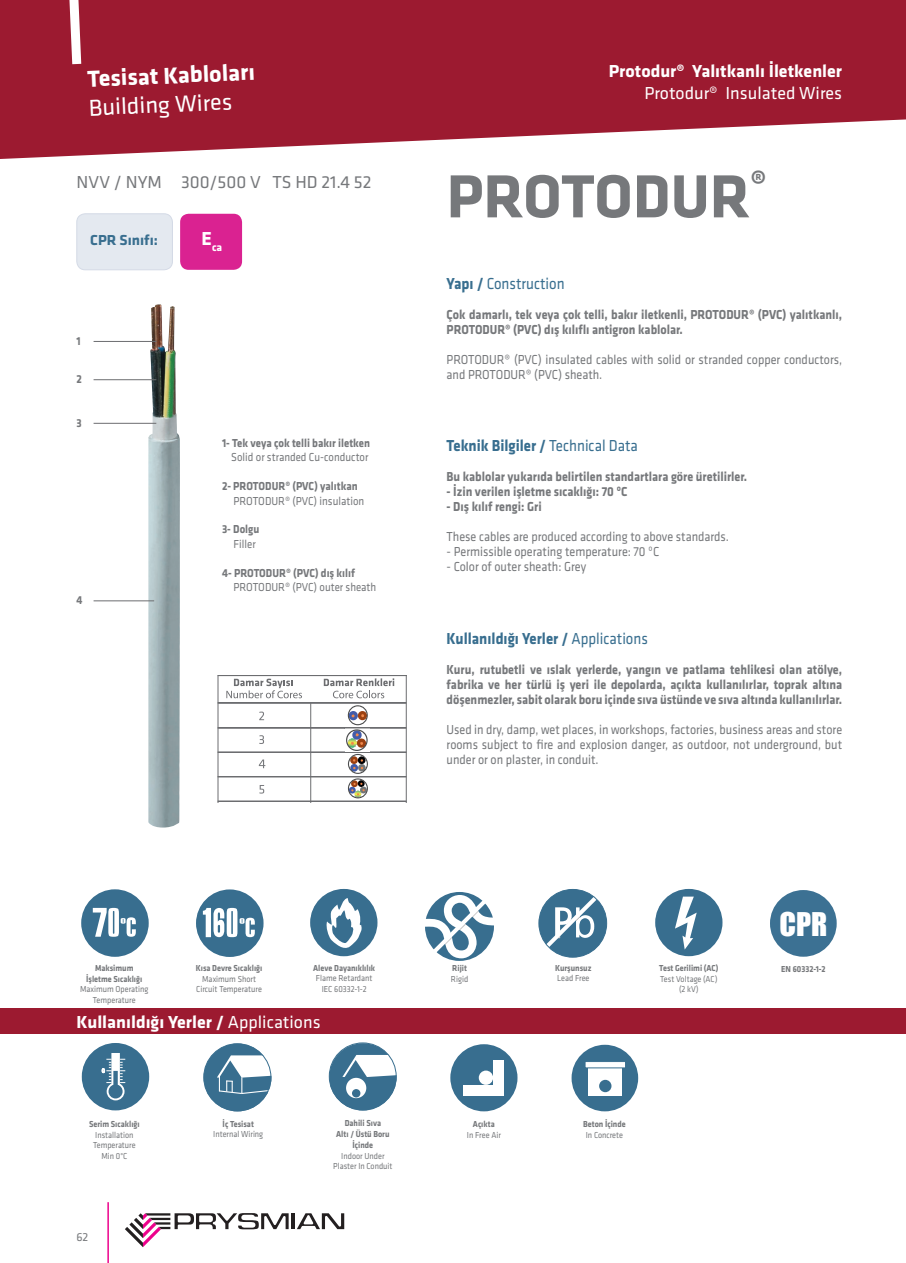
<style>
.page{position:relative;width:906px;height:1263px;background:#fff}
.page>*{position:absolute;margin:0;border:0;box-sizing:border-box;transform-origin:0 0}
.t1{font:700 63px "Klavika";color:#76787b}
.t2{font:30px "Impact";color:#fff}
.t3{font:700 24px "Klavika";color:#fff}
.t4{font:24px "Klavika";color:#fff}
.t5{font:700 18px "Klavika";color:#fff}
.t6{font:18px "Klavika";color:#76787b}
.t7{font:18px "Klavika";color:#fff}
.t8{font:700 16.5px "Klavika";color:#386e8f;scale:.9 1}
.t9{font:16.5px "Klavika";color:#386e8f;scale:.9 1}
.t10{font:700 15px "Klavika";color:#386e8f}
.t11{font:700 13.5px/15px "Klavika";color:#76787b;scale:.9 1}
.t12{font:13.5px/15px "Klavika";color:#76787b;scale:.9 1}
.t13{font:700 12px "Klavika";color:#76787b;scale:.9 1}
.t14{font:12px "Klavika";color:#76787b;scale:.9 1}
.t15{font:12px "Klavika";color:#76787b}
.t16{font:700 11.4px "Klavika";color:#fff}
.t17{font:9px/10.8px "Klavika";color:#76787b;text-align:center;scale:.9 1}
.t18{font:700 9px "Klavika";color:#76787b;scale:.9 1}
.s1{font-weight:700}
.s2{font-weight:400}
</style>
<div class="page">
<svg style="left:0;top:0;width:906px;height:159px;background:#a8364a"></svg>
<svg style="left:64px;top:0;width:22px;height:73px"></svg>
<img style="left:148px;top:304px;width:32px;height:523px">
<hr style="left:94px;top:341px;width:62px;height:1px;background:#6c6d70">
<hr style="left:94px;top:379px;width:62px;height:1px;background:#6c6d70">
<hr style="left:94px;top:423px;width:62px;height:1px;background:#6c6d70">
<hr style="left:94px;top:601px;width:60px;height:1px;background:#6c6d70">
<div style="left:0;top:1008px;width:906px;height:26px;background:#9c1a30"></div>
<svg style="left:81px;top:889px;width:68px;height:68px"></svg>
<svg style="left:196px;top:889px;width:68px;height:68px"></svg>
<svg style="left:310px;top:888px;width:68px;height:69px"></svg>
<svg style="left:538px;top:888px;width:70px;height:70px"></svg>
<svg style="left:655px;top:888px;width:68px;height:69px"></svg>
<svg style="left:81px;top:1043px;width:69px;height:68px"></svg>
<svg style="left:203px;top:1043px;width:69px;height:69px"></svg>
<svg style="left:328px;top:1042px;width:69px;height:69px"></svg>
<svg style="left:450px;top:1044px;width:68px;height:68px"></svg>
<div style="left:463px;top:1060px;width:41px;height:35px;background:#fff"></div>
<div style="left:462px;top:1059px;width:31px;height:26px;background:#386e8f"></div>
<div style="left:479px;top:1070px;width:14px;height:15px;background:#fff;border-radius:50%"></div>
<svg style="left:571px;top:1044px;width:68px;height:68px"></svg>
<div style="left:588px;top:1065px;width:33px;height:31px;background:#fff"></div>
<div style="left:599px;top:1080px;width:12px;height:12px;background:#386e8f;border-radius:50%"></div>
<div style="left:585px;top:1061px;width:40px;height:7px;background:#fff"></div>
<div style="left:585px;top:1061px;width:41px;height:7px;border:1px solid #386e8f"></div>
<svg style="left:425px;top:892px;width:69px;height:69px"></svg>
<hr style="left:310px;top:703px;width:1px;height:99px;background:#6c6d70">
<div style="left:218px;top:675px;width:188px;height:1px;border:1px solid #6c6d70"></div>
<div style="left:218px;top:728px;width:188px;height:1px;border:1px solid #6c6d70"></div>
<div style="left:218px;top:703px;width:188px;height:1px;border:1px solid #6c6d70"></div>
<div style="left:218px;top:752px;width:188px;height:1px;border:1px solid #6c6d70"></div>
<div style="left:218px;top:776px;width:188px;height:1px;border:1px solid #6c6d70"></div>
<div style="left:218px;top:801px;width:188px;height:1px;border:1px solid #6c6d70"></div>
<svg style="left:259px;top:712px;width:5px;height:8px"></svg>
<svg style="left:259px;top:735px;width:5px;height:9px"></svg>
<svg style="left:259px;top:785px;width:5px;height:8px"></svg>
<svg style="left:226px;top:679px;width:76px;height:19px"></svg>
<svg style="left:324px;top:678px;width:70px;height:20px"></svg>
<hr style="left:406px;top:668px;width:1px;height:134px;background:#6c6d70">
<hr style="left:218px;top:668px;width:1px;height:134px;background:#6c6d70">
<div style="left:217px;top:668px;width:189px;height:7px;background:#fff"></div>
<hr style="left:107px;top:1202px;width:2px;height:61px;background:#ed028c">
<svg style="left:258px;top:759px;width:8px;height:10px"></svg>
<div style="left:345px;top:728px;width:25px;height:24px;background:#fff"></div>
<svg style="left:346px;top:705px;width:22px;height:94px"></svg>
<div style="left:77px;top:214px;width:95px;height:56px;background:#e4e9f0;border-radius:9px"></div>
<div style="left:77px;top:214px;width:96px;height:56px;border:1px solid #d4dae6;border-radius:9px"></div>
<div style="left:180px;top:214px;width:62px;height:56px;background:#da2291;border-radius:9px"></div>
<div style="left:770px;top:890px;width:66px;height:67px;background:#3c7193;border-radius:50%"></div>
<hr style="left:292px;top:1213px;width:3px;height:16px;background:#231f20">
<svg style="left:297px;top:1213px;width:47px;height:16px"></svg>
<svg style="left:125px;top:1213px;width:164px;height:34px"></svg>
<p class="t3" style="left:87px;top:65px;width:169px;rotate:-2deg">Tesisat Kabloları</p>
<p class="t4" style="left:88px;top:94px;width:145px;rotate:-2deg">Building Wires</p>
<p class="t6" style="left:77px;top:172px;width:296px">NVV / NYM 300/500 V TS HD 21.4 52</p>
<p class="t10" style="left:90px;top:232px;width:69px">CPR Sınıfı:</p>
<p class="t16" style="left:202px;top:241px;width:22px"><sup>E</sup>ca</p>
<p class="t13" style="left:77px;top:334px;width:6px">1</p>
<p class="t13" style="left:77px;top:373px;width:8px">2</p>
<p class="t13" style="left:77px;top:416px;width:7px">3</p>
<p class="t13" style="left:77px;top:594px;width:8px">4</p>
<p class="t13" style="left:222px;top:436px;width:166px">1- Tek veya çok telli bakır iletken</p>
<p class="t14" style="left:231px;top:451px;width:154px">Solid or stranded Cu-conductor</p>
<p class="t13" style="left:222px;top:480px;width:152px">2- PROTODUR® (PVC) yalıtkan</p>
<p class="t14" style="left:234px;top:494px;width:147px">PROTODUR® (PVC) insulation</p>
<p class="t13" style="left:222px;top:523px;width:43px">3- Dolgu</p>
<p class="t14" style="left:234px;top:537px;width:26px">Filler</p>
<p class="t13" style="left:222px;top:566px;width:149px">4- PROTODUR® (PVC) dış kılıf</p>
<p class="t14" style="left:234px;top:580px;width:160px">PROTODUR® (PVC) outer sheath</p>
<p class="t5" style="left:609px;top:62px;width:235px">Protodur® Yalıtkanlı İletkenler</p>
<p class="t7" style="left:644px;top:83px;width:199px">Protodur® Insulated Wires</p>
<p class="t1" style="left:446px;top:162px;width:322px">PROTODUR<sup>®</sup></p>
<p class="t9" style="left:446px;top:274px;width:133px"><span class="s1">Yapı /</span> Construction</p>
<p class="t11" style="left:446px;top:307px;width:441px">Çok damarlı, tek veya çok telli, bakır iletkenli, PROTODUR® (PVC) yalıtkanlı,<br>PROTODUR® (PVC) dış kılıflı antigron kablolar.</p>
<p class="t12" style="left:446px;top:352px;width:441px">PROTODUR® (PVC) insulated cables with solid or stranded copper conductors, and PROTODUR® (PVC) sheath.</p>
<p class="t8" style="left:446px;top:436px;width:214px">Teknik Bilgiler / <span class="s2">Technical Data</span></p>
<p class="t11" style="left:446px;top:469px;width:335px">Bu kablolar yukarıda belirtilen standartlara göre üretilirler.</p>
<p class="t11" style="left:446px;top:484px;width:203px">- İzin verilen işletme sıcaklığı: 70 ºC</p>
<p class="t11" style="left:446px;top:499px;width:107px">- Dış kılıf rengi: Gri</p>
<p class="t12" style="left:446px;top:529px;width:315px">These cables are produced according to above standards.</p>
<p class="t12" style="left:446px;top:544px;width:238px">- Permissible operating temperature: 70 ºC</p>
<p class="t12" style="left:446px;top:559px;width:156px">- Color of outer sheath: Grey</p>
<p class="t8" style="left:446px;top:629px;width:225px">Kullanıldığı Yerler / <span class="s2">Applications</span></p>
<p class="t11" style="left:446px;top:662px;width:441px;text-align:justify">Kuru, rutubetli ve ıslak yerlerde, yangın ve patlama tehlikesi olan atölye, fabrika ve her türlü iş yeri ile depolarda, açıkta kullanılırlar, toprak altına döşenmezler, sabit olarak boru içinde sıva üstünde ve sıva altında kullanılırlar.</p>
<p class="t12" style="left:446px;top:722px;width:441px;text-align:justify">Used in dry, damp, wet places, in workshops, factories, business areas and store rooms subject to fire and explosion danger, as outdoor, not underground, but under or on plaster, in conduit.</p>
<p class="t2" style="left:779px;top:901px;width:49px">CPR</p>
<p class="t18" style="left:95px;top:963px;width:44px">Maksimum</p>
<p class="t18" style="left:86px;top:974px;width:64px">İşletme Sıcaklığı</p>
<p class="t17" style="left:80px;top:984px;width:78px">Maximum Operating<br>Temperature</p>
<p class="t18" style="left:196px;top:963px;width:75px">Kısa Devre Sıcaklığı</p>
<p class="t17" style="left:202px;top:973px;width:61px">Maximum Short</p>
<p class="t17" style="left:196px;top:984px;width:74px">Circuit Temperature</p>
<p class="t18" style="left:313px;top:963px;width:70px">Aleve Dayanıklılık</p>
<p class="t17" style="left:316px;top:973px;width:64px">Flame Retardant</p>
<p class="t17" style="left:322px;top:984px;width:51px">IEC 60332-1-2</p>
<p class="t18" style="left:452px;top:963px;width:18px">Rijit</p>
<p class="t17" style="left:451px;top:974px;width:21px">Rigid</p>
<p class="t18" style="left:555px;top:963px;width:42px">Kurşunsuz</p>
<p class="t17" style="left:557px;top:973px;width:37px">Lead Free</p>
<p class="t18" style="left:659px;top:963px;width:67px">Test Gerilimi (AC)</p>
<p class="t17" style="left:660px;top:973px;width:65px">Test Voltage (AC)</p>
<p class="t17" style="left:679px;top:984px;width:23px">(2 kV)</p>
<p class="t18" style="left:781px;top:964px;width:51px">EN 60332-1-2</p>
<p class="t5" style="left:77px;top:1012px;width:245px">Kullanıldığı Yerler / <span class="s2">Applications</span></p>
<p class="t18" style="left:89px;top:1119px;width:58px">Serim Sıcaklığı</p>
<p class="t17" style="left:95px;top:1129px;width:44px">Installation</p>
<p class="t17" style="left:93px;top:1140px;width:49px">Temperature</p>
<p class="t17" style="left:101px;top:1151px;width:30px">Min 0°C</p>
<p class="t18" style="left:223px;top:1119px;width:36px">İç Tesisat</p>
<p class="t17" style="left:213px;top:1129px;width:57px">Internal Wiring</p>
<p class="t18" style="left:345px;top:1118px;width:42px">Dahili Sıva</p>
<p class="t18" style="left:336px;top:1129px;width:61px">Altı / Üstü Boru</p>
<p class="t18" style="left:352px;top:1140px;width:24px">İçinde</p>
<p class="t17" style="left:341px;top:1150px;width:50px">Indoor Under</p>
<p class="t17" style="left:333px;top:1161px;width:67px">Plaster In Conduit</p>
<p class="t18" style="left:473px;top:1119px;width:26px">Açıkta</p>
<p class="t17" style="left:467px;top:1129px;width:39px">In Free Air</p>
<p class="t18" style="left:583px;top:1119px;width:49px">Beton İçinde</p>
<p class="t17" style="left:586px;top:1129px;width:43px">In Concrete</p>
<p class="t15" style="left:76px;top:1230px;width:13px">62</p>
</div>
